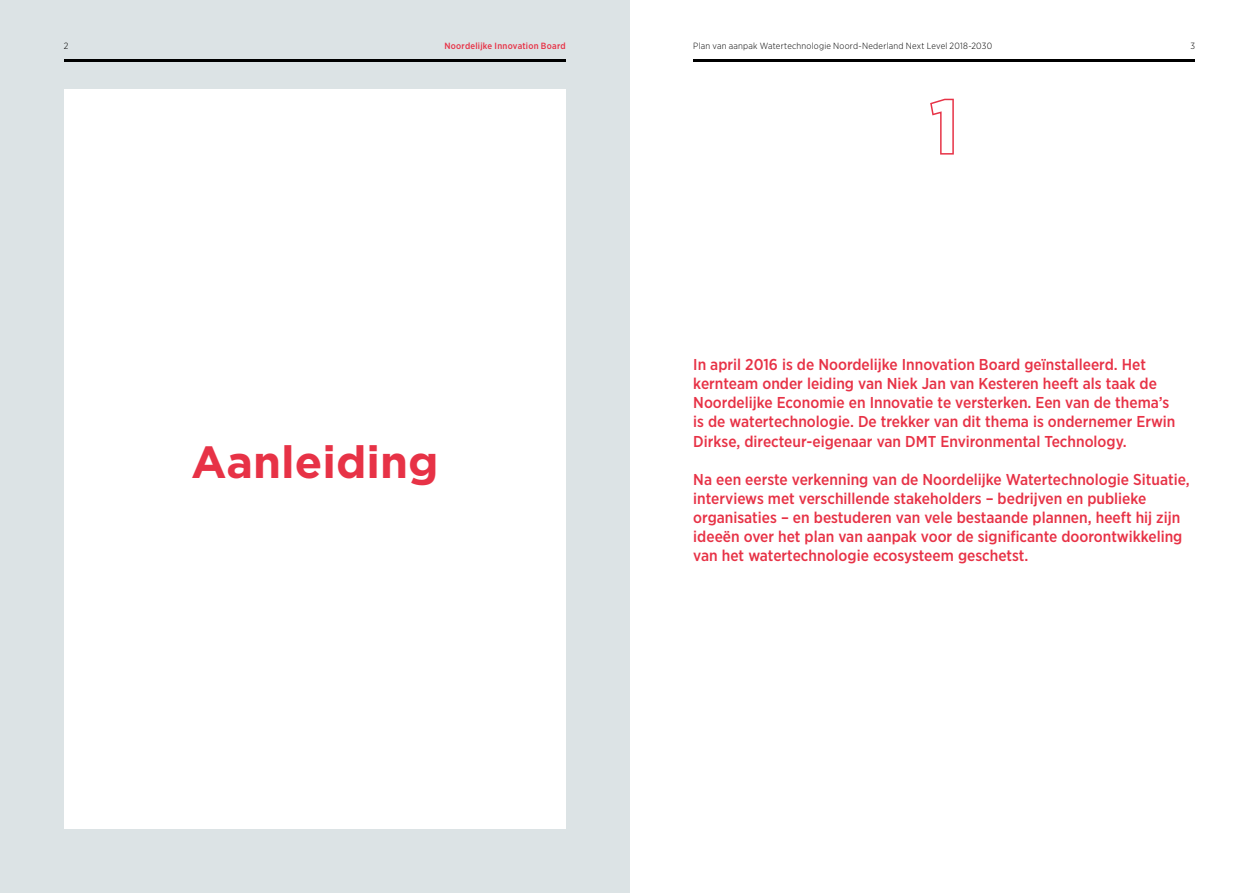
<style>
.page{position:relative;width:1259px;height:893px;background:#fff}
.page>*{position:absolute;margin:0;border:0;box-sizing:border-box;transform-origin:0 0}
.t1{font:700 75px "Gotham Narrow";color:#fff}
.t2{font:700 45px "Gotham HTF";color:#e73246}
.t3{font:500 15.75px/19.2px "Gotham Narrow";color:#e73246}
.t4{font:300 9px "Gotham Narrow";letter-spacing:.025em;color:#000}
.t5{font:500 9px "Gotham Narrow";letter-spacing:.025em;color:#e73246}
</style>
<div class="page">
<div style="left:0;top:0;width:629px;height:893px;background:#dce3e5"></div>
<div style="left:64px;top:89px;width:502px;height:740px;background:#fff"></div>
<hr style="left:64px;top:60px;width:502px;height:2px;background:#000">
<hr style="left:693px;top:60px;width:502px;height:2px;background:#000">
<svg style="left:930px;top:98px;width:24px;height:57px"></svg>
<p class="t4" style="left:64px;top:40px;width:6px">2</p>
<p class="t5" style="left:444px;top:40px;width:123px">Noordelijke Innovation Board</p>
<p class="t4" style="left:693px;top:40px;width:300px">Plan van aanpak Watertechnologie Noord-Nederland Next Level 2018-2030</p>
<p class="t4" style="left:1190px;top:40px;width:6px">3</p>
<h2 class="t2" style="left:191px;top:436px;width:249px">Aanleiding</h2>
<h1 class="t1" style="left:930px;top:79px;width:29px">1</h1>
<p class="t3" style="left:693px;top:355px;width:484px">In april 2016 is de Noordelijke Innovation Board geïnstalleerd. Het kernteam onder leiding van Niek Jan van Kesteren heeft als taak de Noordelijke Economie en Innovatie te versterken. Een van de thema’s is de watertechnologie. De trekker van dit thema is ondernemer Erwin Dirkse, directeur-eigenaar van DMT Environmental Technology.</p>
<p class="t3" style="left:693px;top:469px;width:498px">Na een eerste verkenning van de Noordelijke Watertechnologie Situatie, interviews met verschillende stakeholders – bedrijven en publieke organisaties – en bestuderen van vele bestaande plannen, heeft hij zijn ideeën over het plan van aanpak voor de significante doorontwikkeling van het watertechnologie ecosysteem geschetst.</p>
</div>
